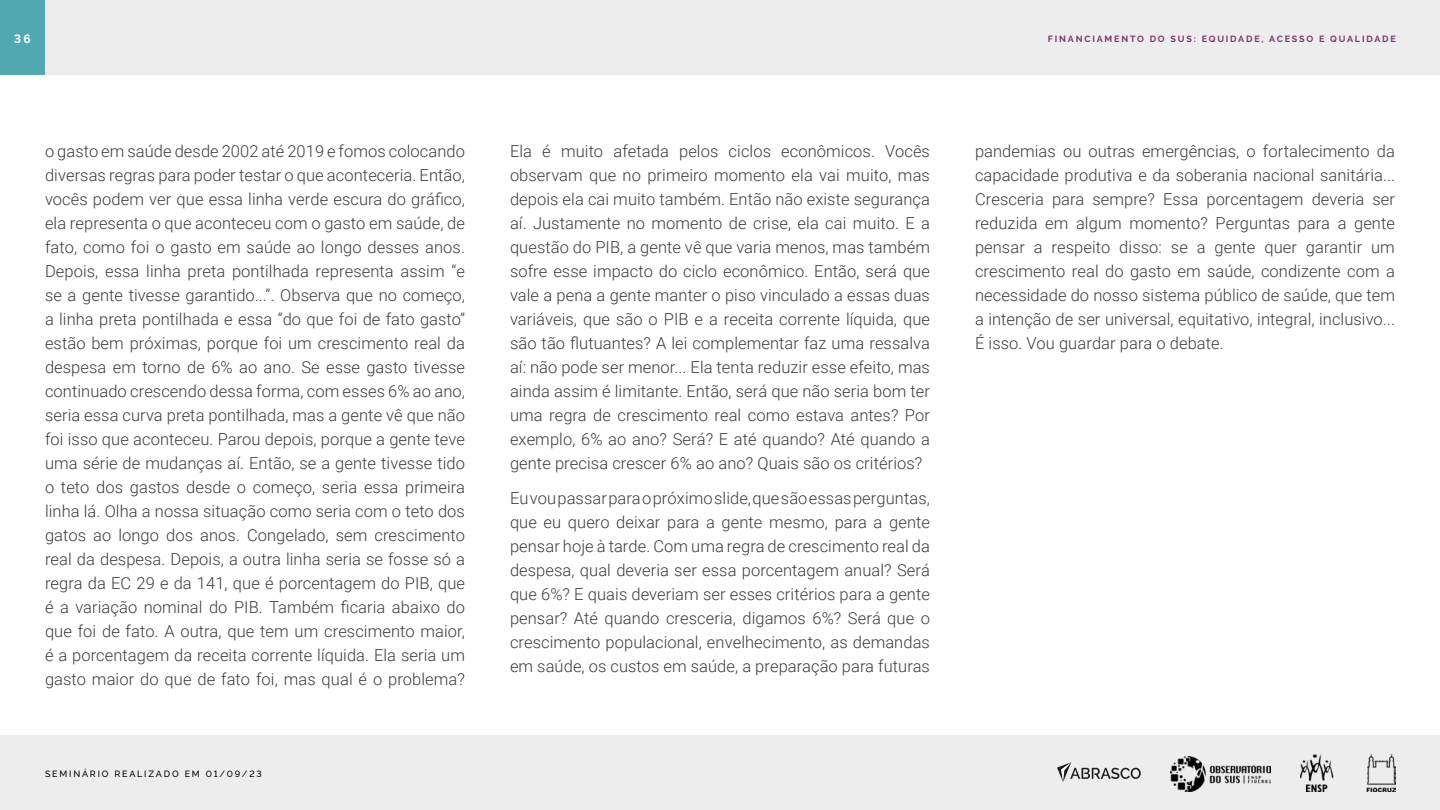
<style>
.page{position:relative;width:1440px;height:810px;background:#fff}
.page>*{position:absolute;margin:0;border:0;box-sizing:border-box;transform-origin:0 0}
.t1{font:300 16.5px/24px "Roboto";letter-spacing:.005em;color:#3c3c3b;text-align:justify}
.t2{font:700 12px "Raleway";color:#fff}
.t3{font:700 9px "Raleway";letter-spacing:.2em;color:#7c356d}
.t4{font:500 9px "Raleway";letter-spacing:.2em;color:#000}
</style>
<div class="page">
<div style="left:0;top:735px;width:1440px;height:75px;background:#eeeded"></div>
<div style="left:0;top:0;width:1440px;height:75px;background:#eeeded"></div>
<img style="left:1366px;top:753px;width:30px;height:38px">
<img style="left:1300px;top:754px;width:34px;height:37px">
<svg style="left:1057px;top:762px;width:84px;height:20px"></svg>
<img style="left:1171px;top:756px;width:99px;height:35px">
<div style="left:0;top:0;width:45px;height:75px;background:#51a8b1"></div>
<p class="t2" style="left:14px;top:32px;width:18px">36</p>
<p class="t1" style="left:45px;top:138px;width:422px">o gasto em saúde desde 2002 até 2019 e fomos colocando diversas regras para poder testar o que aconteceria. Então, vocês podem ver que essa linha verde escura do gráfico, ela representa o que aconteceu com o gasto em saúde, de fato, como foi o gasto em saúde ao longo desses anos.<br>Depois, essa linha preta pontilhada representa assim “e se a gente tivesse garantido...”. Observa que no começo, a linha preta pontilhada e essa “do que foi de fato gasto” estão bem próximas, porque foi um crescimento real da despesa em torno de 6% ao ano. Se esse gasto tivesse continuado crescendo dessa forma, com esses 6% ao ano, seria essa curva preta pontilhada, mas a gente vê que não foi isso que aconteceu. Parou depois, porque a gente teve uma série de mudanças aí. Então, se a gente tivesse tido o teto dos gastos desde o começo, seria essa primeira linha lá. Olha a nossa situação como seria com o teto dos gatos ao longo dos anos. Congelado, sem crescimento real da despesa. Depois, a outra linha seria se fosse só a regra da EC 29 e da 141, que é porcentagem do PIB, que é a variação nominal do PIB. Também ficaria abaixo do que foi de fato. A outra, que tem um crescimento maior, é a porcentagem da receita corrente líquida. Ela seria um gasto maior do que de fato foi, mas qual é o problema?</p>
<p class="t1" style="left:510px;top:138px;width:422px">Ela é muito afetada pelos ciclos econômicos. Vocês observam que no primeiro momento ela vai muito, mas depois ela cai muito também. Então não existe segurança aí. Justamente no momento de crise, ela cai muito. E a questão do PIB, a gente vê que varia menos, mas também sofre esse impacto do ciclo econômico. Então, será que vale a pena a gente manter o piso vinculado a essas duas variáveis, que são o PIB e a receita corrente líquida, que são tão flutuantes? A lei complementar faz uma ressalva aí: não pode ser menor... Ela tenta reduzir esse efeito, mas ainda assim é limitante. Então, será que não seria bom ter uma regra de crescimento real como estava antes? Por exemplo, 6% ao ano? Será? E até quando? Até quando a gente precisa crescer 6% ao ano? Quais são os critérios?</p>
<p class="t1" style="left:510px;top:486px;width:422px">Eu vou passar para o próximo slide, que são essas perguntas, que eu quero deixar para a gente mesmo, para a gente pensar hoje à tarde. Com uma regra de crescimento real da despesa, qual deveria ser essa porcentagem anual? Será que 6%? E quais deveriam ser esses critérios para a gente pensar? Até quando cresceria, digamos 6%? Será que o crescimento populacional, envelhecimento, as demandas em saúde, os custos em saúde, a preparação para futuras</p>
<p class="t4" style="left:45px;top:768px;width:218px">SEMINÁRIO REALIZADO EM 01/09/23</p>
<p class="t3" style="left:1048px;top:33px;width:349px">FINANCIAMENTO DO SUS: EQUIDADE, ACESSO E QUALIDADE</p>
<p class="t1" style="left:975px;top:139px;width:422px">pandemias ou outras emergências, o fortalecimento da capacidade produtiva e da soberania nacional sanitária...<br>Cresceria para sempre? Essa porcentagem deveria ser reduzida em algum momento? Perguntas para a gente pensar a respeito disso: se a gente quer garantir um crescimento real do gasto em saúde, condizente com a necessidade do nosso sistema público de saúde, que tem a intenção de ser universal, equitativo, integral, inclusivo...<br>É isso. Vou guardar para o debate.</p>
</div>
